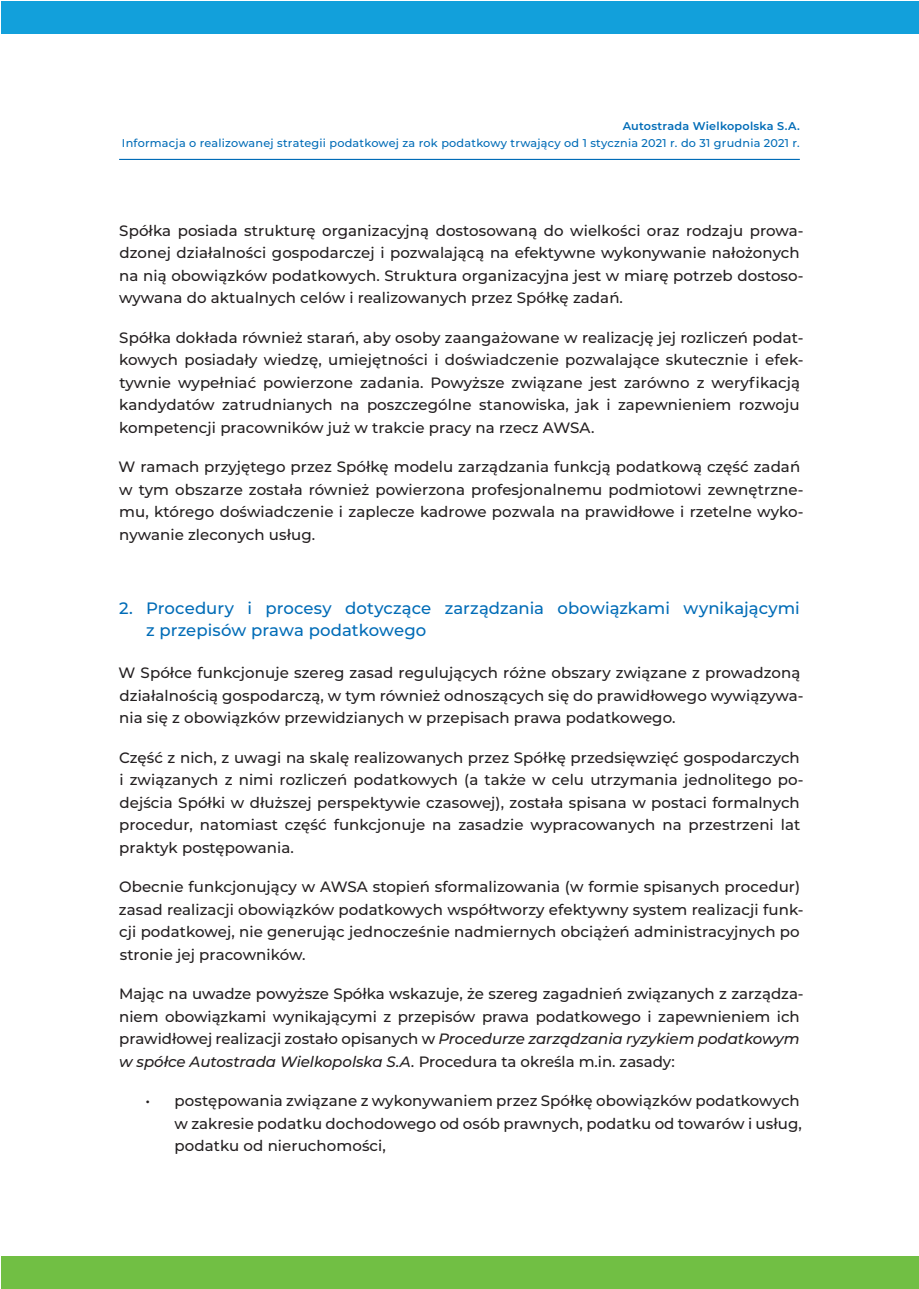
<style>
.page{position:relative;width:919px;height:1289px;background:#fff}
.page>*{position:absolute;margin:0;border:0;box-sizing:border-box;transform-origin:0 0}
.t1{font:500 16.5px/22.5px "Montserrat";color:#006cb7}
.t2{font:500 15px/22.5px "Montserrat";letter-spacing:.005em;color:#231f20}
.t3{font:500 11.25px "Montserrat";letter-spacing:.02em;color:#006cb7}
.t4{font:600 11.25px "Montserrat";letter-spacing:.02em;color:#006cb7}
.s1{font-style:italic}
</style>
<div class="page">
<div style="left:1px;top:1px;width:917px;height:32px;background:#12a0db"></div>
<div style="left:1px;top:1256px;width:917px;height:32px;background:#71bf44"></div>
<hr style="left:119px;top:159px;width:680px;height:1px;background:#006cb7">
<p class="t4" style="left:622px;top:118px;width:178px">Autostrada Wielkopolska S.A.</p>
<p class="t3" style="left:122px;top:135px;width:679px">Informacja o realizowanej strategii podatkowej za rok podatkowy trwający od 1 stycznia 2021 r. do 31 grudnia 2021 r.</p>
<p class="t2" style="left:119px;top:218px;width:686px">Spółka posiada strukturę organizacyjną dostosowaną do wielkości oraz rodzaju prowa&shy;dzonej działalności gospodarczej i pozwalającą na efektywne wykonywanie nałożonych na nią obowiązków podatkowych. Struktura organizacyjna jest w miarę potrzeb dostoso&shy;wywana do aktualnych celów i realizowanych przez Spółkę zadań.</p>
<p class="t2" style="left:119px;top:325px;width:686px">Spółka dokłada również starań, aby osoby zaangażowane w realizację jej rozliczeń podat&shy;kowych posiadały wiedzę, umiejętności i doświadczenie pozwalające skutecznie i efek&shy;tywnie wypełniać powierzone zadania. Powyższe związane jest zarówno z weryfikacją kandydatów zatrudnianych na poszczególne stanowiska, jak i zapewnieniem rozwoju kompetencji pracowników już w trakcie pracy na rzecz AWSA.</p>
<p class="t2" style="left:118px;top:455px;width:686px">W ramach przyjętego przez Spółkę modelu zarządzania funkcją podatkową część zadań w tym obszarze została również powierzona profesjonalnemu podmiotowi zewnętrzne&shy;mu, którego doświadczenie i zaplecze kadrowe pozwala na prawidłowe i rzetelne wyko&shy;nywanie zleconych usług.</p>
<p class="t1" style="left:146px;top:595px;width:655px;text-indent:-27px">2. Procedury i procesy dotyczące zarządzania obowiązkami wynikającymi z przepisów prawa podatkowego</p>
<p class="t2" style="left:118px;top:661px;width:686px">W Spółce funkcjonuje szereg zasad regulujących różne obszary związane z prowadzoną działalnością gospodarczą, w tym również odnoszących się do prawidłowego wywiązywa&shy;nia się z obowiązków przewidzianych w przepisach prawa podatkowego.</p>
<p class="t2" style="left:119px;top:745px;width:686px">Część z nich, z uwagi na skalę realizowanych przez Spółkę przedsięwzięć gospodarczych i związanych z nimi rozliczeń podatkowych (a także w celu utrzymania jednolitego po&shy;dejścia Spółki w dłuższej perspektywie czasowej), została spisana w postaci formalnych procedur, natomiast część funkcjonuje na zasadzie wypracowanych na przestrzeni lat praktyk postępowania.</p>
<p class="t2" style="left:119px;top:875px;width:686px">Obecnie funkcjonujący w AWSA stopień sformalizowania (w formie spisanych procedur) zasad realizacji obowiązków podatkowych współtworzy efektywny system realizacji funk&shy;cji podatkowej, nie generując jednocześnie nadmiernych obciążeń administracyjnych po stronie jej pracowników.</p>
<p class="t2" style="left:119px;top:982px;width:686px">Mając na uwadze powyższe Spółka wskazuje, że szereg zagadnień związanych z zarządza&shy;niem obowiązkami wynikającymi z przepisów prawa podatkowego i zapewnieniem ich prawidłowej realizacji zostało opisanych w <span class="s1">Procedurze zarządzania ryzykiem podatkowym w spółce Autostrada Wielkopolska S.A.</span> Procedura ta określa m.in. zasady:</p>
<p class="t2" style="left:174px;top:1089px;width:629px;text-indent:-29px">• postępowania związane z wykonywaniem przez Spółkę obowiązków podatkowych w zakresie podatku dochodowego od osób prawnych, podatku od towarów i usług, podatku od nieruchomości,</p>
</div>
